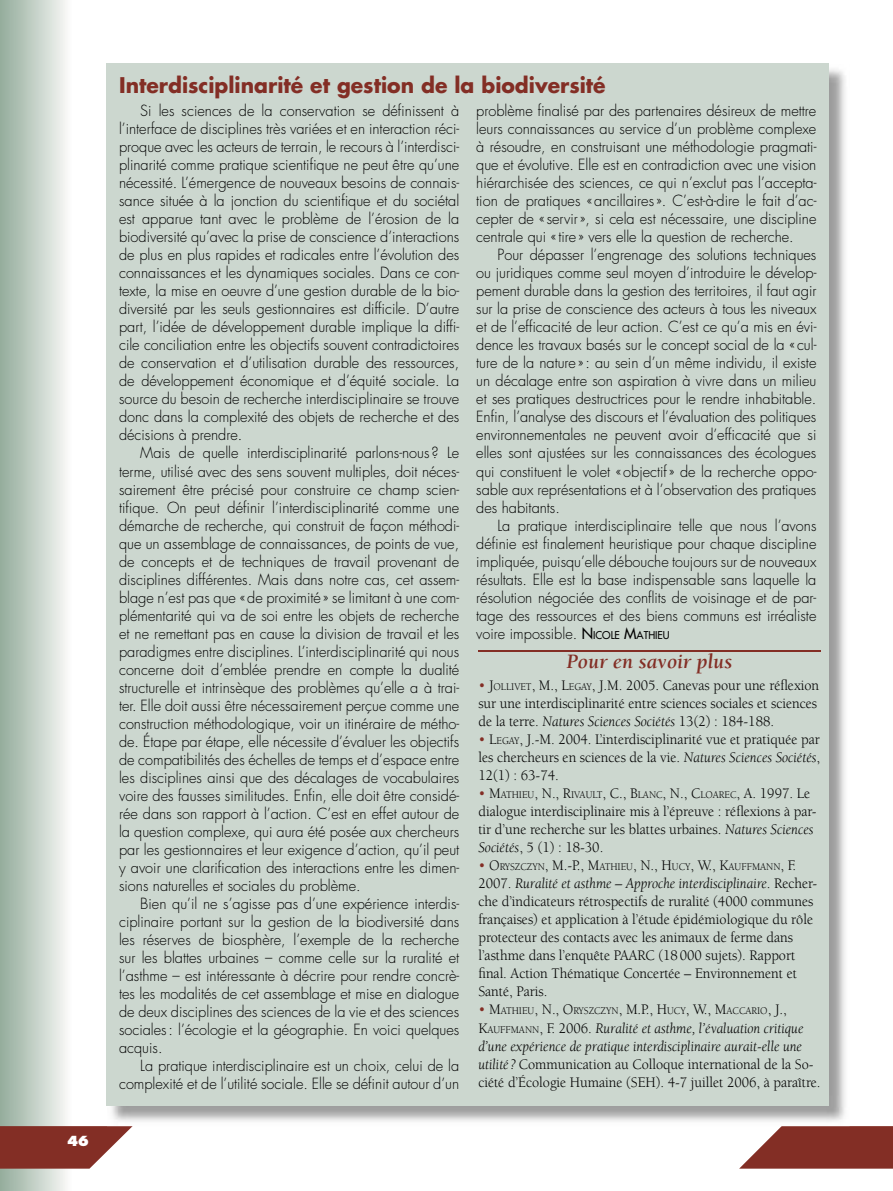
<style>
.page{position:relative;width:893px;height:1191px;background:#fff}
.page>*{position:absolute;margin:0;border:0;box-sizing:border-box;transform-origin:0 0}
.t1{font:700 21px "Futura";color:#832e25}
.t2{font:italic 700 21px "Berkeley";color:#832e25}
.t3{font:300 15px/18px "Futura";color:#000;text-align:justify}
.t4{font:15px/18px "Berkeley";color:#000;scale:.95 1}
.t5{font:800 13.5px "Futura";color:#fff}
.t6{font:10.5px "Berkeley";letter-spacing:-.005em;color:#000;scale:.95 1}
.s1{font-weight:400}
.s2{font-weight:400;font-size:10.5px}
.s3{color:#832e25}
.s4{font-size:10.5px}
.s5{font-style:italic}
.s6{font-size:15px;color:#832e25}
.s7{font-size:15px}
</style>
<div class="page">
<div style="left:0;top:0;width:72px;height:1191px;background:linear-gradient(to right,#93ab9a,#fbfaf9)"></div>
<svg style="left:740px;top:1126px;width:153px;height:42px;background:#944a43"></svg>
<img style="left:829px;top:69px;width:16px;height:738px">
<img style="left:111px;top:807px;width:734px;height:315px">
<svg style="left:0;top:1126px;width:133px;height:42px"></svg>
<img style="left:782px;top:1126px;width:68px;height:1px">
<div style="left:106px;top:64px;width:723px;height:1042px;background:#ccd7cf"></div>
<hr style="left:478px;top:650px;width:343px;height:1px;background:#832e25">
<p class="t5" style="left:67px;top:1133px;width:23px">46</p>
<h1 class="t1" style="left:119px;top:71px;width:488px">Interdisciplinarité et gestion de la biodiversité</h1>
<p class="t3" style="left:119px;top:102px;width:342px;text-indent:21px">Si les sciences de la conservation se définissent à l’interface de disciplines très variées et en interaction réci&shy;proque avec les acteurs de terrain, le recours à l’interdisci&shy;plinarité comme pratique scientifique ne peut être qu’une nécessité. L’émergence de nouveaux besoins de connais&shy;sance située à la jonction du scientifique et du sociétal est apparue tant avec le problème de l’érosion de la biodiversité qu’avec la prise de conscience d’interactions de plus en plus rapides et radicales entre l’évolution des connaissances et les dynamiques sociales. Dans ce con&shy;texte, la mise en oeuvre d’une gestion durable de la bio&shy;diversité par les seuls gestionnaires est difficile. D’autre part, l’idée de développement durable implique la diffi&shy;cile conciliation entre les objectifs souvent contradictoires de conservation et d’utilisation durable des ressources, de développement économique et d’équité sociale. La source du besoin de recherche interdisciplinaire se trouve donc dans la complexité des objets de recherche et des décisions à prendre.</p>
<p class="t3" style="left:119px;top:444px;width:342px;text-indent:21px">Mais de quelle interdisciplinarité parlons-nous ? Le terme, utilisé avec des sens souvent multiples, doit néces&shy;sairement être précisé pour construire ce champ scien&shy;tifique. On peut définir l’interdisciplinarité comme une démarche de recherche, qui construit de façon méthodi&shy;que un assemblage de connaissances, de points de vue, de concepts et de techniques de travail provenant de disciplines différentes. Mais dans notre cas, cet assem&shy;blage n’est pas que « de proximité » se limitant à une com&shy;plémentarité qui va de soi entre les objets de recherche et ne remettant pas en cause la division de travail et les paradigmes entre disciplines. L’interdisciplinarité qui nous concerne doit d’emblée prendre en compte la dualité structurelle et intrinsèque des problèmes qu’elle a à trai&shy;ter. Elle doit aussi être nécessairement perçue comme une construction méthodologique, voir un itinéraire de métho&shy;de. Étape par étape, elle nécessite d’évaluer les objectifs de compatibilités des échelles de temps et d’espace entre les disciplines ainsi que des décalages de vocabulaires voire des fausses similitudes. Enfin, elle doit être considé&shy;rée dans son rapport à l’action. C’est en effet autour de la question complexe, qui aura été posée aux chercheurs par les gestionnaires et leur exigence d’action, qu’il peut y avoir une clarification des interactions entre les dimen&shy;sions naturelles et sociales du problème.</p>
<p class="t3" style="left:119px;top:894px;width:342px;text-indent:21px">Bien qu’il ne s’agisse pas d’une expérience interdis&shy;ciplinaire portant sur la gestion de la biodiversité dans les réserves de biosphère, l’exemple de la recherche sur les blattes urbaines – comme celle sur la ruralité et l’asthme – est intéressante à décrire pour rendre concrè&shy;tes les modalités de cet assemblage et mise en dialogue de deux disciplines des sciences de la vie et des sciences sociales : l’écologie et la géographie. En voici quelques acquis.</p>
<p class="t3" style="left:119px;top:1056px;width:342px;text-align:right">La pratique interdisciplinaire est un choix, celui de la complexité et de l’utilité sociale. Elle se définit autour d’un</p>
<p class="t3" style="left:476px;top:102px;width:342px">problème finalisé par des partenaires désireux de mettre leurs connaissances au service d’un problème complexe à résoudre, en construisant une méthodologie pragmati&shy;que et évolutive. Elle est en contradiction avec une vision hiérarchisée des sciences, ce qui n’exclut pas l’accepta&shy;tion de pratiques « ancillaires ». C’est-à-dire le fait d’ac&shy;cepter de « servir », si cela est nécessaire, une discipline centrale qui « tire » vers elle la question de recherche.</p>
<p class="t3" style="left:476px;top:246px;width:342px;text-indent:21px">Pour dépasser l’engrenage des solutions techniques ou juridiques comme seul moyen d’introduire le dévelop&shy;pement durable dans la gestion des territoires, il faut agir sur la prise de conscience des acteurs à tous les niveaux et de l’efficacité de leur action. C’est ce qu’a mis en évi&shy;dence les travaux basés sur le concept social de la « cul&shy;ture de la nature » : au sein d’un même individu, il existe un décalage entre son aspiration à vivre dans un milieu et ses pratiques destructrices pour le rendre inhabitable.<br>Enfin, l’analyse des discours et l’évaluation des politiques environnementales ne peuvent avoir d’efficacité que si elles sont ajustées sur les connaissances des écologues qui constituent le volet « objectif » de la recherche oppo&shy;sable aux représentations et à l’observation des pratiques des habitants.</p>
<p class="t3" style="left:476px;top:516px;width:342px;text-indent:21px">La pratique interdisciplinaire telle que nous l’avons définie est finalement heuristique pour chaque discipline impliquée, puisqu’elle débouche toujours sur de nouveaux résultats. Elle est la base indispensable sans laquelle la résolution négociée des conflits de voisinage et de par&shy;tage des ressources et des biens communs est irréaliste voire impossible. <span class="s1">N</span><span class="s2">ICOLE</span> <span class="s1">M</span><span class="s2">ATHIEU</span></p>
<h1 class="t2" style="left:567px;top:650px;width:167px">Pour en savoir plus</h1>
<p class="t4" style="left:478px;top:677px;width:360px"><span class="s3">•</span> J<span class="s4">OLLIVET</span>, M., L<span class="s4">EGAY</span>, J.M. 2005. Canevas pour une réflexion sur une interdisciplinarité entre sciences sociales et sciences de la terre. <span class="s5">Natures Sciences Sociétés</span> 13(2) : 184-188.</p>
<p class="t4" style="left:478px;top:731px;width:361px;text-align:justify"><span class="s3">•</span> L<span class="s4">EGAY</span>, J.-M. 2004. L’interdisciplinarité vue et pratiquée par les chercheurs en sciences de la vie. <span class="s5">Natures Sciences Sociétés</span>, 12(1) : 63-74.</p>
<p class="t4" style="left:478px;top:785px;width:357px"><span class="s3">•</span> M<span class="s4">ATHIEU</span>, N., R<span class="s4">IVAULT</span>, C., B<span class="s4">LANC</span>, N., C<span class="s4">LOAREC</span>, A. 1997. Le dialogue interdisciplinaire mis à l’épreuve : réflexions à par&shy;tir d’une recherche sur les blattes urbaines. <span class="s5">Natures Sciences Sociétés</span>, 5 (1) : 18-30.</p>
<p class="t6" style="left:478px;top:861px;width:336px"><span class="s6">•</span> <span class="s7">O</span>RYSZCZYN<span class="s7">, M.-P., M</span>ATHIEU<span class="s7">, N., H</span>UCY<span class="s7">, W., K</span>AUFFMANN<span class="s7">, F.</span></p>
<p class="t4" style="left:478px;top:875px;width:358px">2007. <span class="s5">Ruralité et asthme – Approche interdisciplinaire</span>. Recher&shy;che d’indicateurs rétrospectifs de ruralité (4000 communes françaises) et application à l’étude épidémiologique du rôle protecteur des contacts avec les animaux de ferme dans l’asthme dans l’enquête PAARC (18 000 sujets). Rapport final. Action Thématique Concertée – Environnement et Santé, Paris.</p>
<p class="t6" style="left:478px;top:1005px;width:326px"><span class="s6">•</span> <span class="s7">M</span>ATHIEU<span class="s7">, N., O</span>RYSZCZYN<span class="s7">, M.P., H</span>UCY<span class="s7">, W., M</span>ACCARIO<span class="s7">, J.,</span></p>
<p class="t4" style="left:478px;top:1019px;width:362px">K<span class="s4">AUFFMANN</span>, F. 2006. <span class="s5">Ruralité et asthme, l’évaluation critique d’une expérience de pratique interdisciplinaire aurait-elle une utilité ?</span> Communication au Colloque international de la So&shy;ciété d’Écologie Humaine (SEH). 4-7 juillet 2006, à paraître.</p>
</div>
